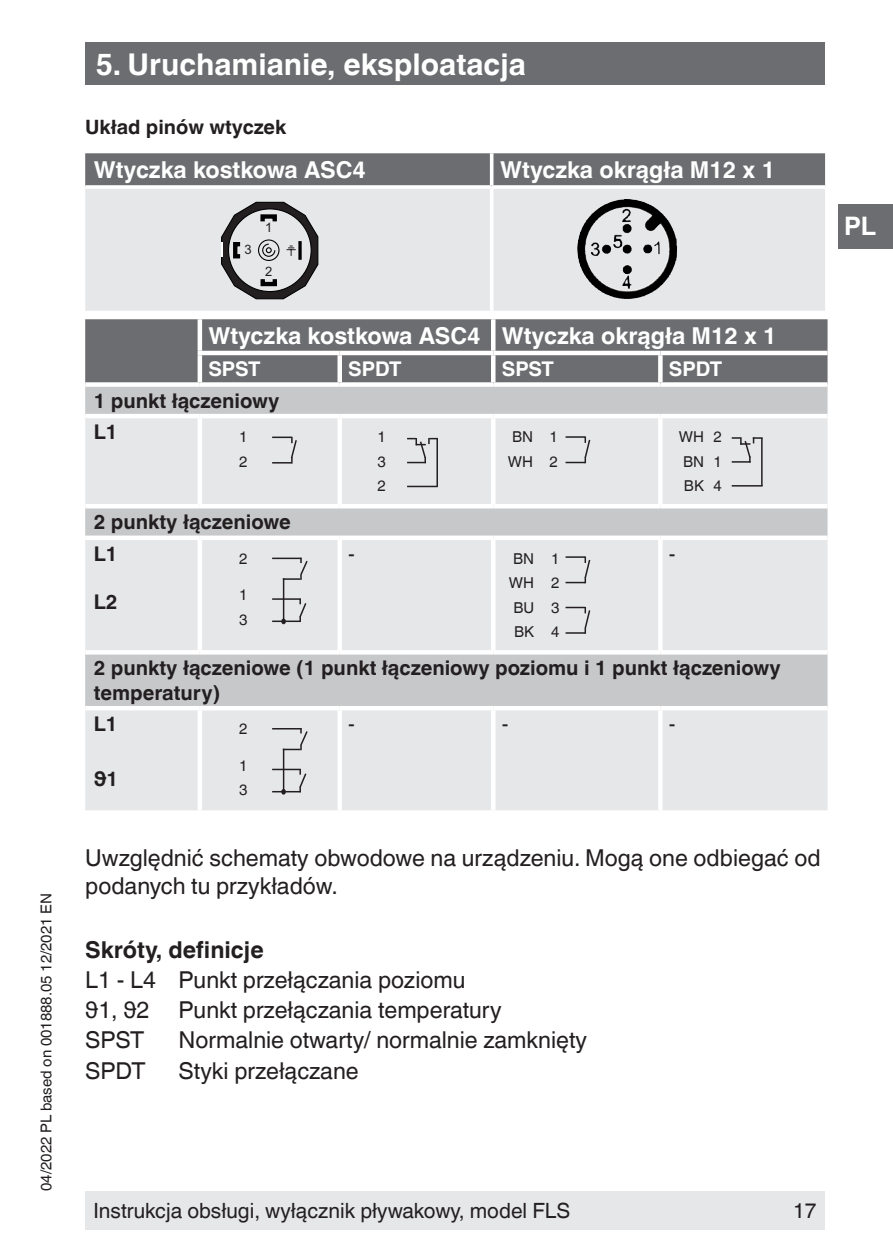
<style>
.page{position:relative;width:893px;height:1259px;background:#fff}
.page>*{position:absolute;margin:0;border:0;box-sizing:border-box;transform-origin:0 0}
.t1{font:700 30px "Helvetica World";color:#fff}
.t2{font:700 25.5px "Helvetica World";color:#fff}
.t3{font:23.4px/30.3px "Helvetica World";color:#231f20}
.t4{font:700 23.4px "Helvetica World";color:#fff}
.t5{font:700 23.4px "Helvetica World";color:#231f20}
.t6{font:21px "Helvetica World";color:#231f20}
.t7{font:700 20.4px/31.5px "Helvetica World";color:#231f20}
.t8{font:700 20.4px "Helvetica World";letter-spacing:-.005em;color:#fff}
.t9{font:20.4px "Helvetica World";color:#231f20}
.t10{font:700 19.8px "Helvetica World";color:#231f20}
.t11{font:15px/24.3px "Helvetica World";color:#231f20}
.t12{font:12.9px "Arial";color:#231f20}
</style>
<div class="page">
<div style="left:85px;top:1191px;width:740px;height:38px;background:#e6e7e9"></div>
<div style="left:838px;top:204px;width:55px;height:44px;background:#6c6d70"></div>
<div style="left:85px;top:43px;width:740px;height:42px;background:#6c6d70"></div>
<div style="left:85px;top:153px;width:740px;height:32px;background:#6c6d70"></div>
<div style="left:85px;top:189px;width:740px;height:122px;background:#e6e7e9"></div>
<hr style="left:490px;top:153px;width:3px;height:32px;background:#fff">
<svg style="left:85px;top:185px;width:407px;height:2px"></svg>
<svg style="left:492px;top:185px;width:333px;height:1px"></svg>
<hr style="left:490px;top:189px;width:3px;height:122px;background:#fff">
<svg style="left:221px;top:202px;width:97px;height:97px;background:#a6a6a7"></svg>
<img style="left:577px;top:199px;width:84px;height:100px">
<div style="left:85px;top:319px;width:742px;height:63px;background:#6c6d70"></div>
<div style="left:85px;top:387px;width:742px;height:27px;background:#c7c8ca"></div>
<svg style="left:85px;top:418px;width:742px;height:392px;background:#dfe0e2"></svg>
<hr style="left:198px;top:319px;width:4px;height:32px;background:#fff">
<hr style="left:491px;top:319px;width:4px;height:32px;background:#fff">
<hr style="left:198px;top:351px;width:142px;height:4px;background:#fff">
<hr style="left:198px;top:355px;width:4px;height:27px;background:#fff">
<hr style="left:340px;top:351px;width:153px;height:4px;background:#fff">
<div style="left:337px;top:355px;width:5px;height:27px;background:#fff"></div>
<hr style="left:493px;top:351px;width:167px;height:4px;background:#fff">
<hr style="left:491px;top:355px;width:4px;height:27px;background:#fff">
<div style="left:658px;top:355px;width:5px;height:27px;background:#fff"></div>
<hr style="left:660px;top:351px;width:167px;height:4px;background:#fff">
<hr style="left:198px;top:418px;width:4px;height:86px;background:#fff">
<div style="left:337px;top:418px;width:5px;height:86px;background:#fff"></div>
<hr style="left:491px;top:418px;width:4px;height:86px;background:#fff">
<div style="left:658px;top:418px;width:5px;height:86px;background:#fff"></div>
<hr style="left:198px;top:540px;width:4px;height:110px;background:#fff">
<hr style="left:198px;top:710px;width:4px;height:100px;background:#fff">
<div style="left:337px;top:540px;width:5px;height:110px;background:#fff"></div>
<div style="left:337px;top:710px;width:5px;height:100px;background:#fff"></div>
<hr style="left:491px;top:710px;width:4px;height:100px;background:#fff">
<div style="left:658px;top:710px;width:5px;height:100px;background:#fff"></div>
<hr style="left:491px;top:540px;width:4px;height:110px;background:#fff">
<div style="left:658px;top:540px;width:5px;height:110px;background:#fff"></div>
<hr style="left:85px;top:504px;width:115px;height:4px;background:#fff">
<hr style="left:200px;top:504px;width:140px;height:4px;background:#fff">
<hr style="left:340px;top:504px;width:153px;height:4px;background:#fff">
<hr style="left:493px;top:504px;width:167px;height:4px;background:#fff">
<hr style="left:660px;top:504px;width:167px;height:4px;background:#fff">
<div style="left:85px;top:535px;width:115px;height:5px;background:#fff"></div>
<div style="left:200px;top:535px;width:140px;height:5px;background:#fff"></div>
<div style="left:340px;top:535px;width:153px;height:5px;background:#fff"></div>
<div style="left:493px;top:535px;width:167px;height:5px;background:#fff"></div>
<div style="left:660px;top:535px;width:167px;height:5px;background:#fff"></div>
<hr style="left:85px;top:650px;width:115px;height:4px;background:#fff">
<hr style="left:200px;top:650px;width:140px;height:4px;background:#fff">
<hr style="left:340px;top:650px;width:153px;height:4px;background:#fff">
<hr style="left:493px;top:650px;width:167px;height:4px;background:#fff">
<hr style="left:660px;top:650px;width:167px;height:4px;background:#fff">
<hr style="left:85px;top:706px;width:115px;height:4px;background:#fff">
<hr style="left:200px;top:706px;width:140px;height:4px;background:#fff">
<hr style="left:340px;top:706px;width:153px;height:4px;background:#fff">
<hr style="left:493px;top:706px;width:167px;height:4px;background:#fff">
<hr style="left:660px;top:706px;width:167px;height:4px;background:#fff">
<hr style="left:272px;top:436px;width:20px;height:2px;background:#231f20">
<svg style="left:272px;top:437px;width:26px;height:26px"></svg>
<hr style="left:407px;top:486px;width:31px;height:1px;background:#231f20">
<svg style="left:407px;top:438px;width:29px;height:25px"></svg>
<hr style="left:436px;top:438px;width:2px;height:49px;background:#231f20">
<svg style="left:566px;top:436px;width:25px;height:27px"></svg>
<hr style="left:732px;top:485px;width:31px;height:1px;background:#231f20">
<svg style="left:732px;top:437px;width:31px;height:26px"></svg>
<hr style="left:761px;top:438px;width:2px;height:48px;background:#231f20">
<hr style="left:272px;top:557px;width:29px;height:2px;background:#231f20">
<svg style="left:284px;top:558px;width:25px;height:22px"></svg>
<hr style="left:272px;top:598px;width:29px;height:2px;background:#231f20">
<hr style="left:272px;top:620px;width:29px;height:2px;background:#231f20">
<svg style="left:298px;top:598px;width:10px;height:24px"></svg>
<svg style="left:281px;top:618px;width:5px;height:6px"></svg>
<hr style="left:283px;top:579px;width:1px;height:42px;background:#231f20">
<svg style="left:566px;top:556px;width:25px;height:27px"></svg>
<svg style="left:566px;top:607px;width:25px;height:27px"></svg>
<svg style="left:272px;top:728px;width:37px;height:22px"></svg>
<hr style="left:272px;top:768px;width:29px;height:2px;background:#231f20">
<svg style="left:272px;top:769px;width:36px;height:25px"></svg>
<hr style="left:283px;top:749px;width:1px;height:43px;background:#231f20">
<p class="t11" style="left:34px;top:1191px;width:299px;rotate:-90deg">04/2022 PL based on 001888.05 12/2021 EN</p>
<p class="t1" style="left:96px;top:47px;width:432px">5. Uruchamianie, eksploatacja</p>
<p class="t10" style="left:85px;top:116px;width:203px">Układ pinów wtyczek</p>
<p class="t4" style="left:94px;top:157px;width:274px">Wtyczka kostkowa ASC4</p>
<p class="t4" style="left:500px;top:157px;width:276px">Wtyczka okrągła M12 x 1</p>
<p class="t12" style="left:265px;top:219px;width:9px">1</p>
<p class="t12" style="left:265px;top:263px;width:9px">2</p>
<p class="t12" style="left:245px;top:241px;width:9px">3</p>
<p class="t4" style="left:208px;top:323px;width:570px">Wtyczka kostkowa ASC4 Wtyczka okrągła M12 x 1</p>
<p class="t8" style="left:208px;top:357px;width:54px">SPST</p>
<p class="t8" style="left:348px;top:357px;width:55px">SPDT</p>
<p class="t8" style="left:502px;top:357px;width:54px">SPST</p>
<p class="t8" style="left:669px;top:357px;width:55px">SPDT</p>
<p class="t7" style="left:94px;top:385px;width:187px">1 punkt łączeniowy<br>L1</p>
<p class="t11" style="left:239px;top:425px;width:10px">1<br>2</p>
<p class="t11" style="left:377px;top:425px;width:10px;text-align:justify">1<br>3<br>2</p>
<p class="t11" style="left:508px;top:425px;width:51px">BN 1<br>WH 2</p>
<p class="t11" style="left:679px;top:425px;width:45px;text-align:justify">WH 2<br>BN 1<br>BK 4</p>
<p class="t7" style="left:94px;top:506px;width:199px">2 punkty łączeniowe<br>L1</p>
<p class="t7" style="left:94px;top:586px;width:25px">L2</p>
<p class="t9" style="left:348px;top:542px;width:8px">-</p>
<p class="t11" style="left:509px;top:546px;width:52px;text-align:center">BN 1<br>WH 2<br>BU 3<br>BK 4</p>
<p class="t9" style="left:669px;top:542px;width:8px">-</p>
<p class="t7" style="left:94px;top:656px;width:689px;line-height:24.3px">2 punkty łączeniowe (1 punkt łączeniowy poziomu i 1 punkt łączeniowy temperatury)</p>
<p class="t7" style="left:94px;top:708px;width:25px">L1</p>
<p class="t7" style="left:94px;top:763px;width:26px">ϑ1</p>
<p class="t11" style="left:239px;top:546px;width:10px">2</p>
<p class="t11" style="left:239px;top:583px;width:10px">1<br>3</p>
<p class="t11" style="left:239px;top:717px;width:10px">2</p>
<p class="t11" style="left:239px;top:753px;width:10px">1<br>3</p>
<p class="t9" style="left:348px;top:712px;width:8px">-</p>
<p class="t9" style="left:502px;top:712px;width:8px">-</p>
<p class="t9" style="left:669px;top:712px;width:8px">-</p>
<p class="t3" style="left:85px;top:844px;width:737px;line-height:27.9px">Uwzględnić schematy obwodowe na urządzeniu. Mogą one odbiegać od podanych tu przykładów.</p>
<p class="t5" style="left:85px;top:935px;width:180px">Skróty, definicje</p>
<p class="t3" style="left:85px;top:964px;width:418px">L1 - L4 Punkt przełączania poziomu ϑ1, ϑ2 Punkt przełączania temperatury<br>SPST</p>
<p class="t3" style="left:179px;top:1025px;width:410px">Normalnie otwarty/ normalnie zamknięty</p>
<p class="t3" style="left:85px;top:1055px;width:62px">SPDT</p>
<p class="t3" style="left:179px;top:1055px;width:182px">Styki przełączane</p>
<p class="t2" style="left:844px;top:212px;width:34px">PL</p>
<p class="t6" style="left:94px;top:1198px;width:478px">Instrukcja obsługi, wyłącznik pływakowy, model FLS</p>
<p class="t6" style="left:793px;top:1198px;width:25px">17</p>
</div>
